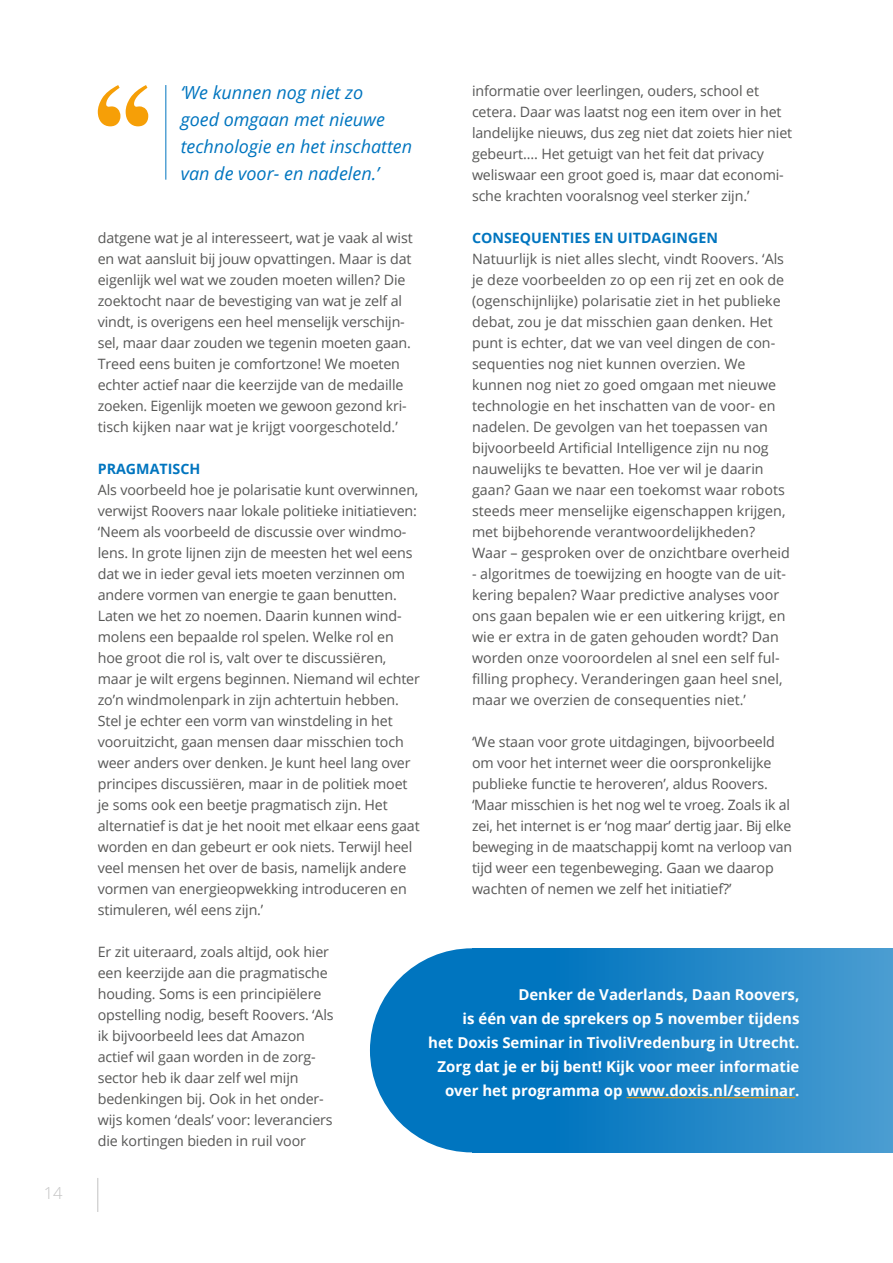
<style>
.page{position:relative;width:893px;height:1263px;background:#fff}
.page>*{position:absolute;margin:0;border:0;box-sizing:border-box;transform-origin:0 0}
.t1{font:italic 18px/27px "Open Sans";color:#0075bf}
.t2{font:300 16.5px "Open Sans";color:#c2c2c2}
.t3{font:700 15px/24px "Open Sans";color:#fff;text-align:right}
.t4{font:14.25px/21px "Open Sans";letter-spacing:-.01em;color:#575756}
.t5{font:700 14.25px "Open Sans";color:#0075bf}
</style>
<div class="page">
<hr style="left:98px;top:1178px;width:1px;height:34px;background:#c2c2c2">
<div style="left:472px;top:948px;width:421px;height:204px;background:#0075bf"></div>
<div style="left:370px;top:948px;width:204px;height:204px;background:#0075bf;border-radius:50%"></div>
<hr style="left:166px;top:85px;width:1px;height:95px;background:#0075bf">
<svg style="left:98px;top:85px;width:22px;height:41px"></svg>
<svg style="left:126px;top:85px;width:22px;height:41px"></svg>
<div style="left:553px;top:948px;width:340px;height:204px;background:linear-gradient(to right,#0075be,#4b9dd1)"></div>
<hr style="left:627px;top:1097px;width:168px;height:1px;background:#f69f07">
<p class="t2" style="left:44px;top:1182px;width:20px">14</p>
<p class="t1" style="left:181px;top:78px;width:233px">‘We kunnen nog niet zo<br>goed omgaan met nieuwe technologie en het inschatten van de voor- en nadelen.’</p>
<p class="t4" style="left:98px;top:227px;width:316px">datgene wat je al interesseert, wat je vaak al wist en wat aansluit bij jouw opvattingen. Maar is dat eigenlijk wel wat we zouden moeten willen? Die zoektocht naar de bevestiging van wat je zelf al vindt, is overigens een heel menselijk verschijn&shy;sel, maar daar zouden we tegenin moeten gaan.<br>Treed eens buiten je comfortzone! We moeten echter actief naar die keerzijde van de medaille zoeken. Eigenlijk moeten we gewoon gezond kri&shy;tisch kijken naar wat je krijgt voorgeschoteld.’</p>
<p class="t5" style="left:98px;top:459px;width:104px">PRAGMATISCH</p>
<p class="t4" style="left:98px;top:479px;width:324px">Als voorbeeld hoe je polarisatie kunt overwinnen, verwijst Roovers naar lokale politieke initiatieven: ‘Neem als voorbeeld de discussie over windmo&shy;lens. In grote lijnen zijn de meesten het wel eens dat we in ieder geval iets moeten verzinnen om andere vormen van energie te gaan benutten.<br>Laten we het zo noemen. Daarin kunnen wind&shy;molens een bepaalde rol spelen. Welke rol en hoe groot die rol is, valt over te discussiëren, maar je wilt ergens beginnen. Niemand wil echter zo’n windmolenpark in zijn achtertuin hebben.<br>Stel je echter een vorm van winstdeling in het vooruitzicht, gaan mensen daar misschien toch weer anders over denken. Je kunt heel lang over principes discussiëren, maar in de politiek moet je soms ook een beetje pragmatisch zijn. Het alternatief is dat je het nooit met elkaar eens gaat worden en dan gebeurt er ook niets. Terwijl heel veel mensen het over de basis, namelijk andere vormen van energieopwekking introduceren en stimuleren, wél eens zijn.’</p>
<p class="t4" style="left:98px;top:941px;width:237px">Er zit uiteraard, zoals altijd, ook hier een keerzijde aan die pragmatische houding. Soms is een principiëlere opstelling nodig, beseft Roovers. ‘Als ik bijvoorbeeld lees dat Amazon actief wil gaan worden in de zorg&shy;sector heb ik daar zelf wel mijn bedenkingen bij. Ook in het onder&shy;wijs komen ‘deals’ voor: leveranciers die kortingen bieden in ruil voor</p>
<p class="t4" style="left:472px;top:80px;width:322px">informatie over leerlingen, ouders, school et cetera. Daar was laatst nog een item over in het landelijke nieuws, dus zeg niet dat zoiets hier niet gebeurt.… Het getuigt van het feit dat privacy weliswaar een groot goed is, maar dat economi&shy;sche krachten vooralsnog veel sterker zijn.’</p>
<p class="t5" style="left:472px;top:228px;width:247px">CONSEQUENTIES EN UITDAGINGEN</p>
<p class="t4" style="left:472px;top:248px;width:319px">Natuurlijk is niet alles slecht, vindt Roovers. ‘Als je deze voorbeelden zo op een rij zet en ook de (ogenschijnlijke) polarisatie ziet in het publieke debat, zou je dat misschien gaan denken. Het punt is echter, dat we van veel dingen de con&shy;sequenties nog niet kunnen overzien. We kunnen nog niet zo goed omgaan met nieuwe technologie en het inschatten van de voor- en nadelen. De gevolgen van het toepassen van bijvoorbeeld Artificial Intelligence zijn nu nog nauwelijks te bevatten. Hoe ver wil je daarin gaan? Gaan we naar een toekomst waar robots steeds meer menselijke eigenschappen krijgen, met bijbehorende verantwoordelijkheden?<br>Waar – gesproken over de onzichtbare overheid</p>
<p class="t4" style="left:472px;top:563px;width:316px">- algoritmes de toewijzing en hoogte van de uit&shy;kering bepalen? Waar predictive analyses voor ons gaan bepalen wie er een uitkering krijgt, en wie er extra in de gaten gehouden wordt? Dan worden onze vooroordelen al snel een self ful&shy;filling prophecy. Veranderingen gaan heel snel, maar we overzien de consequenties niet.’</p>
<p class="t4" style="left:472px;top:731px;width:322px">‘We staan voor grote uitdagingen, bijvoorbeeld om voor het internet weer die oorspronkelijke publieke functie te heroveren’, aldus Roovers. ‘Maar misschien is het nog wel te vroeg. Zoals ik al zei, het internet is er ‘nog maar’ dertig jaar. Bij elke beweging in de maatschappij komt na verloop van tijd weer een tegenbeweging. Gaan we daarop wachten of nemen we zelf het initiatief?’</p>
<p class="t3" style="left:428px;top:982px;width:373px">Denker de Vaderlands, Daan Roovers,<br>is één van de sprekers op 5 november tijdens<br>het Doxis Seminar in TivoliVredenburg in Utrecht.<br>Zorg dat je er bij bent! Kijk voor meer informatie over het programma op www.doxis.nl/seminar.</p>
</div>
